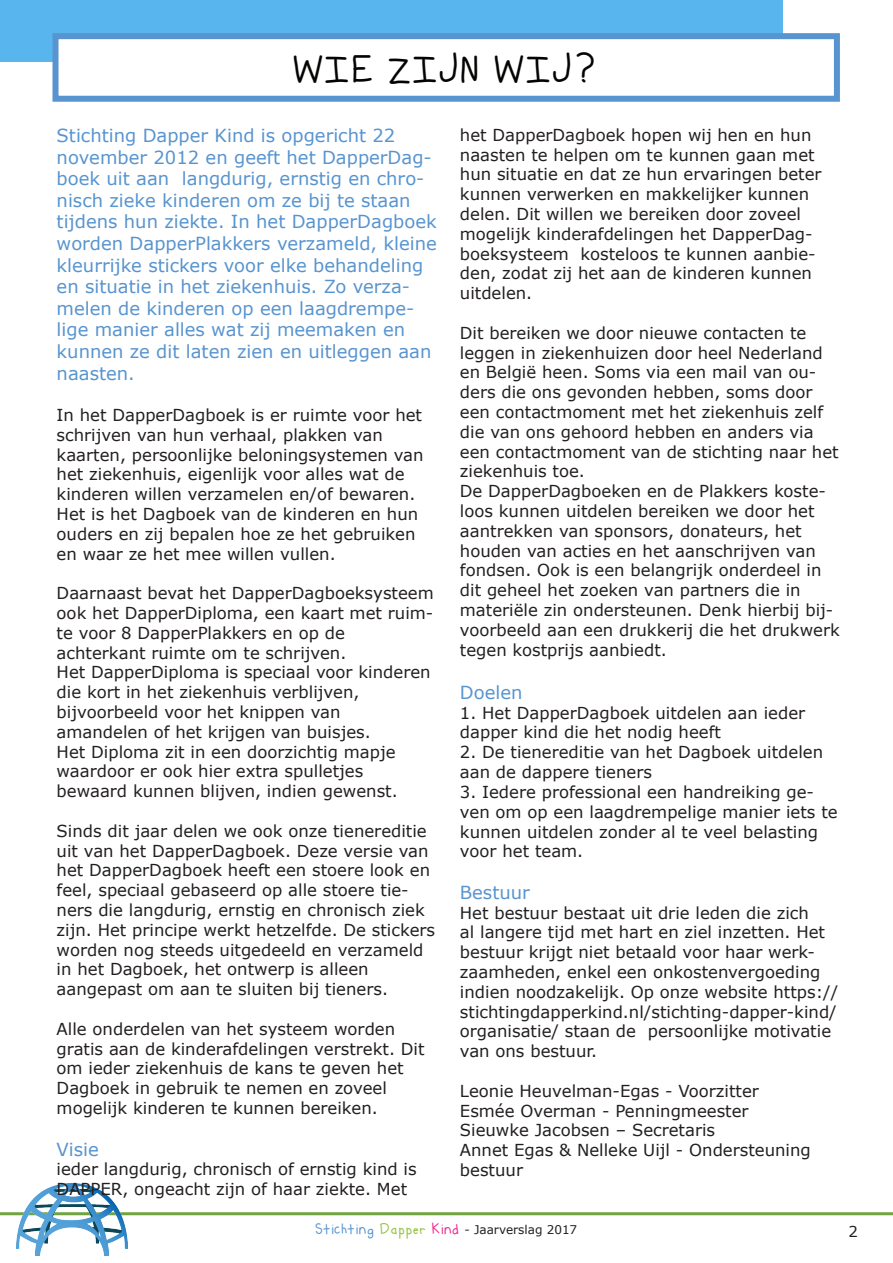
<style>
.page{position:relative;width:893px;height:1263px;background:#fff}
.page>*{position:absolute;margin:0;border:0;box-sizing:border-box;transform-origin:0 0}
.Titels{font:45px "Kiddish";color:#040503}
.t1{font:18px/21.6px "Verdana";color:#5894cf}
.t2{font:16.5px/19.8px "Verdana";color:#231f20}
.t3{font:15px "Verdana";color:#231f20}
.t4{font:12px "Verdana";color:#231f20}
.s1{font-family:"Kiddish";font-size:18px;color:#5894cf}
.s2{font-family:"Kiddish";font-size:18px;color:#94c23d}
.s3{font-family:"Kiddish";font-size:18px;color:#ed2c90}
</style>
<div class="page">
<div style="left:0;top:35px;width:54px;height:27px;background:#58b5ee"></div>
<hr style="left:0;top:1212px;width:893px;height:3px;background:#71a340">
<div style="left:0;top:0;width:783px;height:35px;background:#58b5ee"></div>
<div style="left:52px;top:33px;width:788px;height:69px;border:6px solid #5894cf"></div>
<img style="left:16px;top:1184px;width:111px;height:71px">
<p class="Titels" style="left:294px;top:44px;width:306px">WIE ZIJN WIJ?</p>
<p class="t1" style="left:57px;top:124px;width:382px">Stichting Dapper Kind is opgericht 22 november 2012 en geeft het DapperDag&shy;boek uit aan langdurig, ernstig en chro&shy;nisch zieke kinderen om ze bij te staan tijdens hun ziekte. In het DapperDagboek worden DapperPlakkers verzameld, kleine kleurrijke stickers voor elke behandeling en situatie in het ziekenhuis. Zo verza&shy;melen de kinderen op een laagdrempe&shy;lige manier alles wat zij meemaken en kunnen ze dit laten zien en uitleggen aan naasten.</p>
<p class="t2" style="left:57px;top:405px;width:367px">In het DapperDagboek is er ruimte voor het schrijven van hun verhaal, plakken van</p>
<p class="t2" style="left:57px;top:444px;width:368px">kaarten, persoonlijke beloningsystemen van het ziekenhuis, eigenlijk voor alles wat de kinderen willen verzamelen en/of bewaren.<br>Het is het Dagboek van de kinderen en hun ouders en zij bepalen hoe ze het gebruiken en waar ze het mee willen vullen.</p>
<p class="t2" style="left:57px;top:583px;width:379px;text-align:justify">Daarnaast bevat het DapperDagboeksysteem ook het DapperDiploma, een kaart met ruim&shy;te voor 8 DapperPlakkers en op de</p>
<p class="t2" style="left:57px;top:642px;width:291px">achterkant ruimte om te schrijven.</p>
<p class="t2" style="left:57px;top:662px;width:375px">Het DapperDiploma is speciaal voor kinderen die kort in het ziekenhuis verblijven,</p>
<p class="t2" style="left:57px;top:702px;width:285px">bijvoorbeeld voor het knippen van</p>
<p class="t2" style="left:57px;top:722px;width:316px">amandelen of het krijgen van buisjes.</p>
<p class="t2" style="left:57px;top:741px;width:341px">Het Diploma zit in een doorzichtig mapje waardoor er ook hier extra spulletjes</p>
<p class="t2" style="left:57px;top:781px;width:343px">bewaard kunnen blijven, indien gewenst.</p>
<p class="t2" style="left:57px;top:821px;width:380px">Sinds dit jaar delen we ook onze tienereditie uit van het DapperDagboek. Deze versie van het DapperDagboek heeft een stoere look en feel, speciaal gebaseerd op alle stoere tie&shy;ners die langdurig, ernstig en chronisch ziek zijn. Het principe werkt hetzelfde. De stickers worden nog steeds uitgedeeld en verzameld in het Dagboek, het ontwerp is alleen</p>
<p class="t2" style="left:57px;top:979px;width:333px">aangepast om aan te sluiten bij tieners.</p>
<p class="t2" style="left:57px;top:1019px;width:340px">Alle onderdelen van het systeem worden</p>
<p class="t2" style="left:57px;top:1038px;width:369px">gratis aan de kinderafdelingen verstrekt. Dit om ieder ziekenhuis de kans te geven het<br>Dagboek in gebruik te nemen en zoveel</p>
<p class="t2" style="left:57px;top:1098px;width:323px">mogelijk kinderen te kunnen bereiken.</p>
<p class="t1" style="left:57px;top:1138px;width:44px">Visie</p>
<p class="t2" style="left:57px;top:1159px;width:361px">ieder langdurig, chronisch of ernstig kind is<br>DAPPER, ongeacht zijn of haar ziekte. Met</p>
<p class="t2" style="left:460px;top:125px;width:363px">het DapperDagboek hopen wij hen en hun naasten te helpen om te kunnen gaan met hun situatie en dat ze hun ervaringen beter kunnen verwerken en makkelijker kunnen delen. Dit willen we bereiken door zoveel mogelijk kinderafdelingen het DapperDag&shy;boeksysteem kosteloos te kunnen aanbie&shy;den, zodat zij het aan de kinderen kunnen uitdelen.</p>
<p class="t2" style="left:460px;top:323px;width:380px">Dit bereiken we door nieuwe contacten te leggen in ziekenhuizen door heel Nederland en België heen. Soms via een mail van ou&shy;ders die ons gevonden hebben, soms door een contactmoment met het ziekenhuis zelf die van ons gehoord hebben en anders via een contactmoment van de stichting naar het ziekenhuis toe.</p>
<p class="t2" style="left:460px;top:481px;width:381px">De DapperDagboeken en de Plakkers koste&shy;loos kunnen uitdelen bereiken we door het aantrekken van sponsors, donateurs, het houden van acties en het aanschrijven van fondsen. Ook is een belangrijk onderdeel in dit geheel het zoeken van partners die in materiële zin ondersteunen. Denk hierbij bij&shy;voorbeeld aan een drukkerij die het drukwerk tegen kostprijs aanbiedt.</p>
<p class="t1" style="left:460px;top:681px;width:64px">Doelen</p>
<p class="t2" style="left:460px;top:703px;width:347px">1. Het DapperDagboek uitdelen aan ieder dapper kind die het nodig heeft</p>
<p class="t2" style="left:460px;top:742px;width:365px">2. De tienereditie van het Dagboek uitdelen aan de dappere tieners</p>
<p class="t2" style="left:460px;top:782px;width:379px">3. Iedere professional een handreiking ge&shy;ven om op een laagdrempelige manier iets te kunnen uitdelen zonder al te veel belasting voor het team.</p>
<p class="t1" style="left:460px;top:881px;width:72px">Bestuur</p>
<p class="t2" style="left:460px;top:902px;width:380px">Het bestuur bestaat uit drie leden die zich<br>al langere tijd met hart en ziel inzetten. Het bestuur krijgt niet betaald voor haar werk&shy;zaamheden, enkel een onkostenvergoeding indien noodzakelijk. Op onze website https:// stichtingdapperkind.nl/stichting-dapper-kind/ organisatie/ staan de persoonlijke motivatie van ons bestuur.</p>
<p class="t2" style="left:460px;top:1081px;width:301px">Leonie Heuvelman-Egas - Voorzitter</p>
<p class="t2" style="left:460px;top:1100px;width:290px">Esmée Overman - Penningmeester</p>
<p class="t2" style="left:460px;top:1120px;width:257px">Sieuwke Jacobsen – Secretaris</p>
<p class="t2" style="left:460px;top:1140px;width:352px">Annet Egas &amp; Nelleke Uijl - Ondersteuning bestuur</p>
<p class="t4" style="left:316px;top:1221px;width:263px"><span class="s1">Stichting</span> <span class="s2">Dapper</span> <span class="s3">Kind</span> - Jaarverslag 2017</p>
<p class="t3" style="left:848px;top:1221px;width:11px">2</p>
</div>
